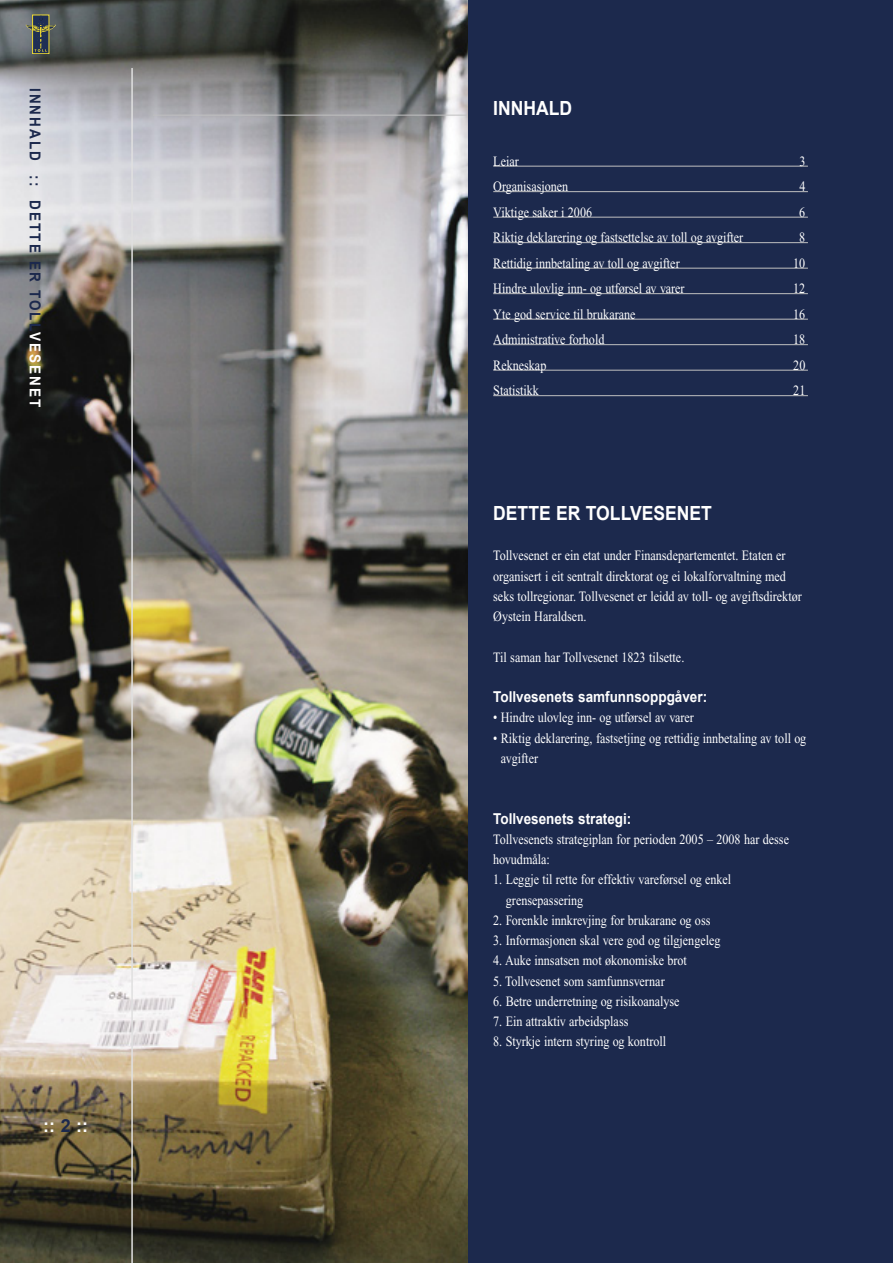
<style>
.page{position:relative;width:893px;height:1263px;background:#1c294d}
.page>*{position:absolute;margin:0;border:0;box-sizing:border-box;transform-origin:0 0}
.t1{font:700 19.5px "Arial";color:#fff;scale:.9 1}
.t2{font:700 18px "Arial";color:#fff}
.t3{font:700 15px "Arial";color:#fff;scale:.9 1}
.t4{font:700 15px "Arial";letter-spacing:.15em;color:#1c294d;scale:.9 1}
.t5{font:14.25px/20.2px "Times New Roman";color:#fff;scale:.85 1}
.s1{color:#fff}
</style>
<div class="page">
<img style="left:0;top:0;width:468px;height:1263px">
<div style="left:32px;top:15px;width:17px;height:39px;border:1px solid #efda32"></div>
<svg style="left:26px;top:16px;width:30px;height:36px"></svg>
<hr style="left:131px;top:68px;width:2px;height:1195px;background:#e0e0e0">
<hr style="left:153px;top:115px;width:315px;height:1px;background:#c0c0c0">
<hr style="left:493px;top:166px;width:315px;height:1px;background:#c0c0c0">
<hr style="left:493px;top:191px;width:315px;height:1px;background:#c0c0c0">
<hr style="left:493px;top:217px;width:315px;height:1px;background:#c0c0c0">
<hr style="left:493px;top:242px;width:315px;height:1px;background:#c0c0c0">
<hr style="left:493px;top:268px;width:315px;height:1px;background:#c0c0c0">
<hr style="left:493px;top:293px;width:315px;height:1px;background:#c0c0c0">
<hr style="left:493px;top:319px;width:315px;height:1px;background:#c0c0c0">
<hr style="left:493px;top:344px;width:315px;height:1px;background:#c0c0c0">
<hr style="left:493px;top:370px;width:315px;height:1px;background:#c0c0c0">
<hr style="left:493px;top:395px;width:315px;height:1px;background:#c0c0c0">
<svg style="left:61px;top:1119px;width:9px;height:13px"></svg>
<p class="t4" style="left:43px;top:88px;width:356px;rotate:90deg">Innhald :: DETTE ER TOLL<span class="s1">VESENET</span></p>
<p class="t2" style="left:43px;top:1116px;width:46px">:: ::</p>
<h1 class="t1" style="left:493px;top:97px;width:89px">Innhald</h1>
<p class="t5" style="left:493px;top:151px;width:32px">Leiar</p>
<p class="t5" style="left:799px;top:151px;width:9px">3</p>
<p class="t5" style="left:493px;top:176px;width:90px">Organisasjonen</p>
<p class="t5" style="left:799px;top:176px;width:9px">4</p>
<p class="t5" style="left:493px;top:202px;width:118px">Viktige saker i 2006</p>
<p class="t5" style="left:799px;top:202px;width:9px">6</p>
<p class="t5" style="left:493px;top:227px;width:296px">Riktig deklarering og fastsettelse av toll og avgifter</p>
<p class="t5" style="left:799px;top:227px;width:9px">8</p>
<p class="t5" style="left:493px;top:253px;width:221px">Rettidig innbetaling av toll og avgifter</p>
<p class="t5" style="left:793px;top:253px;width:16px">10</p>
<p class="t5" style="left:493px;top:278px;width:227px">Hindre ulovlig inn- og utførsel av varer</p>
<p class="t5" style="left:793px;top:278px;width:16px">12</p>
<p class="t5" style="left:493px;top:304px;width:169px">Yte god service til brukarane</p>
<p class="t5" style="left:793px;top:304px;width:16px">16</p>
<p class="t5" style="left:493px;top:329px;width:132px">Administrative forhold</p>
<p class="t5" style="left:793px;top:329px;width:16px">18</p>
<p class="t5" style="left:493px;top:355px;width:64px">Rekneskap</p>
<p class="t5" style="left:793px;top:355px;width:16px">20</p>
<p class="t5" style="left:493px;top:380px;width:55px">Statistikk</p>
<p class="t5" style="left:793px;top:380px;width:16px">21</p>
<h1 class="t1" style="left:493px;top:502px;width:245px">Dette er Tollvesenet</h1>
<p class="t5" style="left:493px;top:545px;width:364px">Tollvesenet er ein etat under Finansdepartementet. Etaten er organisert i eit sentralt direktorat og ei lokalforvaltning med seks tollregionar. Tollvesenet er leidd av toll- og avgiftsdirektør Øystein Haraldsen.</p>
<p class="t5" style="left:493px;top:647px;width:226px">Til saman har Tollvesenet 1823 tilsette.</p>
<p class="t3" style="left:493px;top:688px;width:239px">Tollvesenets samfunnsoppgåver:</p>
<p class="t5" style="left:493px;top:707px;width:238px">• Hindre ulovleg inn- og utførsel av varer</p>
<p class="t5" style="left:501px;top:728px;width:361px;text-indent:-8px">• Riktig deklarering, fastsetjing og rettidig innbetaling av toll og avgifter</p>
<p class="t3" style="left:493px;top:810px;width:155px">Tollvesenets strategi:</p>
<p class="t5" style="left:493px;top:829px;width:349px">Tollvesenets strategiplan for perioden 2005 – 2008 har desse hovudmåla:</p>
<p class="t5" style="left:506px;top:869px;width:267px;text-indent:-12px">1. Leggje til rette for effektiv vareførsel og enkel grensepassering</p>
<p class="t5" style="left:493px;top:910px;width:257px">2. Forenkle innkrevjing for brukarane og oss</p>
<p class="t5" style="left:493px;top:930px;width:269px">3. Informasjonen skal vere god og tilgjengeleg</p>
<p class="t5" style="left:493px;top:950px;width:229px">4. Auke innsatsen mot økonomiske brot</p>
<p class="t5" style="left:493px;top:971px;width:203px">5. Tollvesenet som samfunnsvernar</p>
<p class="t5" style="left:493px;top:991px;width:221px">6. Betre underretning og risikoanalyse</p>
<p class="t5" style="left:493px;top:1011px;width:161px">7. Ein attraktiv arbeidsplass</p>
<p class="t5" style="left:493px;top:1031px;width:205px">8. Styrkje intern styring og kontroll</p>
</div>
